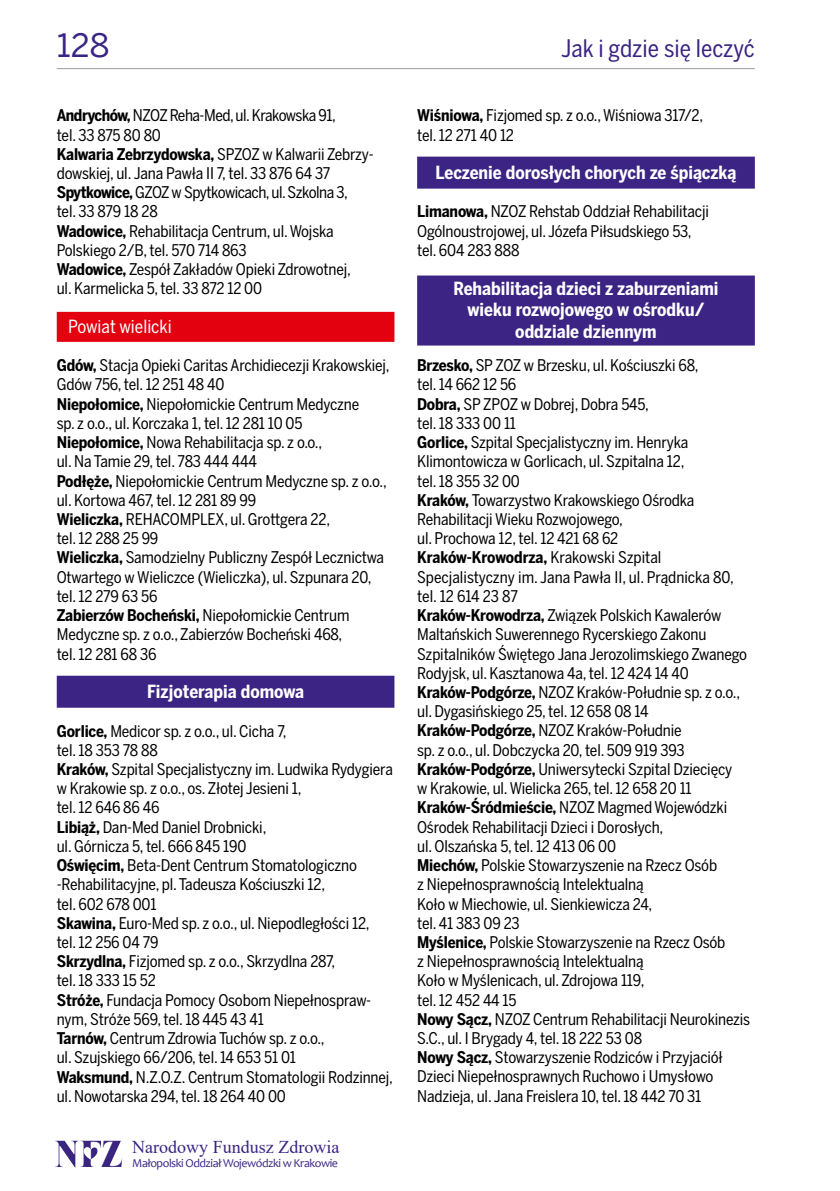
<style>
.page{position:relative;width:840px;height:1191px;background:#fff}
.page>*{position:absolute;margin:0;border:0;box-sizing:border-box;transform-origin:0 0}
.t1{font:32px "Benton Sans CE";color:#3b2483}
.t2{font:24px "Benton Sans Cond CE";color:#3b2483}
.t3{font:700 18px/21.6px "Benton Sans Cond CE";color:#fff;text-align:center}
.t4{font:18px "Times New Roman";color:#3b2483}
.t5{font:18px "Benton Sans Cond CE";color:#fff}
.t6{font:16px/19.2px "Benton Sans Cond CE";letter-spacing:-.01em;color:#000}
.t7{font:12px "Candara";letter-spacing:-.04em;color:#3b2483}
.s1{font-weight:700}
</style>
<div class="page">
<svg style="left:102px;top:1140px;width:10px;height:9px"></svg>
<hr style="left:57px;top:68px;width:697px;height:1px;background:#9c9d9d">
<div style="left:57px;top:312px;width:337px;height:30px;background:#e3000f"></div>
<div style="left:57px;top:675px;width:337px;height:32px;background:#3b2483"></div>
<div style="left:417px;top:157px;width:337px;height:32px;background:#3b2483"></div>
<div style="left:417px;top:275px;width:337px;height:70px;background:#3b2483"></div>
<p class="t1" style="left:57px;top:26px;width:54px">128</p>
<h2 class="t2" style="left:560px;top:34px;width:195px">Jak i gdzie się leczyć</h2>
<p class="t6" style="left:57px;top:106px;width:317px"><span class="s1">Andrychów,</span> NZOZ Reha-Med, ul.Krakowska 91,<br>tel. 33 875 80 80<br><span class="s1">Kalwaria Zebrzydowska,</span> SPZOZ w Kalwarii Zebrzy&shy;dowskiej, ul. Jana Pawła II 7, tel. 33 876 64 37<br><span class="s1">Spytkowice,</span> GZOZ w Spytkowicach, ul.Szkolna 3,<br>tel. 33 879 18 28<br><span class="s1">Wadowice,</span> Rehabilitacja Centrum, ul.Wojska Polskiego 2/B, tel. 570 714 863<br><span class="s1">Wadowice,</span> Zespół Zakładów Opieki Zdrowotnej,<br>ul. Karmelicka 5, tel. 33 872 12 00</p>
<p class="t5" style="left:68px;top:315px;width:105px">Powiat wielicki</p>
<p class="t6" style="left:57px;top:356px;width:334px"><span class="s1">Gdów,</span> Stacja Opieki Caritas Archidiecezji Krakowskiej, Gdów 756, tel. 12 251 48 40<br><span class="s1">Niepołomice,</span> Niepołomickie Centrum Medyczne<br>sp. z o.o., ul. Korczaka 1, tel. 12 281 10 05<br><span class="s1">Niepołomice,</span> Nowa Rehabilitacja sp. z o.o.,<br>ul. Na Tamie 29, tel. 783 444 444<br><span class="s1">Podłęże,</span> Niepołomickie Centrum Medyczne sp. z o.o., ul. Kortowa 467, tel. 12 281 89 99<br><span class="s1">Wieliczka,</span> REHACOMPLEX, ul. Grottgera 22,<br>tel. 12 288 25 99<br><span class="s1">Wieliczka,</span> Samodzielny Publiczny Zespół Lecznictwa Otwartego w Wieliczce (Wieliczka), ul. Szpunara 20, tel. 12 279 63 56<br><span class="s1">Zabierzów Bocheński,</span> Niepołomickie Centrum Medyczne sp. z o.o., Zabierzów Bocheński 468,<br>tel. 12 281 68 36</p>
<p class="t3" style="left:147px;top:681px;width:158px">Fizjoterapia domowa</p>
<p class="t6" style="left:57px;top:721px;width:337px"><span class="s1">Gorlice,</span> Medicor sp. z o.o., ul. Cicha 7,<br>tel. 18 353 78 88<br><span class="s1">Kraków,</span> Szpital Specjalistyczny im. Ludwika Rydygiera w Krakowie sp. z o.o., os. Złotej Jesieni 1,<br>tel. 12 646 86 46<br><span class="s1">Libiąż,</span> Dan-Med Daniel Drobnicki,<br>ul. Górnicza 5, tel. 666 845 190<br><span class="s1">Oświęcim,</span> Beta-Dent Centrum Stomatologiczno -Rehabilitacyjne, pl. Tadeusza Kościuszki 12,<br>tel. 602 678 001<br><span class="s1">Skawina,</span> Euro-Med sp. z o.o., ul. Niepodległości 12, tel. 12 256 04 79<br><span class="s1">Skrzydlna,</span> Fizjomed sp. z o.o., Skrzydlna 287,<br>tel. 18 333 15 52<br><span class="s1">Stróże,</span> Fundacja Pomocy Osobom Niepełnospraw&shy;nym, Stróże 569, tel. 18 445 43 41<br><span class="s1">Tarnów,</span> Centrum Zdrowia Tuchów sp. z o.o.,<br>ul. Szujskiego 66/206, tel. 14 653 51 01<br><span class="s1">Waksmund,</span> N.Z.O.Z. Centrum Stomatologii Rodzinnej, ul. Nowotarska 294, tel. 18 264 40 00</p>
<p class="t4" style="left:132px;top:1134px;width:208px">Narodowy Fundusz Zdrowia</p>
<p class="t7" style="left:132px;top:1155px;width:207px">Małopolski Oddział Wojewódzki w Krakowie</p>
<p class="t6" style="left:417px;top:106px;width:287px"><span class="s1">Wiśniowa,</span> Fizjomed sp. z o.o., Wiśniowa 317/2, tel. 12 271 40 12</p>
<p class="t3" style="left:435px;top:162px;width:302px">Leczenie dorosłych chorych ze śpiączką</p>
<p class="t6" style="left:417px;top:202px;width:293px"><span class="s1">Limanowa,</span> NZOZ Rehstab Oddział Rehabilitacji<br>Ogólnoustrojowej, ul. Józefa Piłsudskiego 53, tel. 604 283 888</p>
<p class="t3" style="left:453px;top:278px;width:266px">Rehabilitacja dzieci z zaburzeniami wieku rozwojowego w ośrodku/ oddziale dziennym</p>
<p class="t6" style="left:417px;top:356px;width:334px"><span class="s1">Brzesko,</span> SP ZOZ w Brzesku, ul. Kościuszki 68,<br>tel. 14 662 12 56<br><span class="s1">Dobra,</span> SP ZPOZ w Dobrej, Dobra 545,<br>tel. 18 333 00 11<br><span class="s1">Gorlice,</span> Szpital Specjalistyczny im. Henryka Klimontowicza w Gorlicach, ul. Szpitalna 12,<br>tel. 18 355 32 00<br><span class="s1">Kraków,</span> Towarzystwo Krakowskiego Ośrodka Rehabilitacji Wieku Rozwojowego,<br>ul. Prochowa 12, tel. 12 421 68 62<br><span class="s1">Kraków-Krowodrza,</span> Krakowski Szpital Specjalistyczny im. Jana Pawła II, ul. Prądnicka 80, tel. 12 614 23 87<br><span class="s1">Kraków-Krowodrza,</span> Związek Polskich Kawalerów Maltańskich Suwerennego Rycerskiego Zakonu Szpitalników Świętego Jana Jerozolimskiego Zwanego Rodyjsk, ul. Kasztanowa 4a, tel. 12 424 14 40<br><span class="s1">Kraków-Podgórze,</span> NZOZ Kraków-Południe sp. z o.o., ul. Dygasińskiego 25, tel. 12 658 08 14<br><span class="s1">Kraków-Podgórze,</span> NZOZ Kraków-Południe<br>sp. z o.o., ul. Dobczycka 20, tel. 509 919 393<br><span class="s1">Kraków-Podgórze,</span> Uniwersytecki Szpital Dziecięcy<br>w Krakowie, ul.Wielicka 265, tel. 12 658 20 11<br><span class="s1">Kraków-Śródmieście,</span> NZOZ Magmed Wojewódzki Ośrodek Rehabilitacji Dzieci i Dorosłych,<br>ul. Olszańska 5, tel. 12 413 06 00<br><span class="s1">Miechów,</span> Polskie Stowarzyszenie na Rzecz Osób<br>z Niepełnosprawnością Intelektualną<br>Koło w Miechowie, ul. Sienkiewicza 24,<br>tel. 41 383 09 23<br><span class="s1">Myślenice,</span> Polskie Stowarzyszenie na Rzecz Osób<br>z Niepełnosprawnością Intelektualną<br>Koło w Myślenicach, ul.Zdrojowa 119,<br>tel. 12 452 44 15<br><span class="s1">Nowy Sącz,</span> NZOZ Centrum Rehabilitacji Neurokinezis S.C., ul. I Brygady 4, tel. 18 222 53 08<br><span class="s1">Nowy Sącz,</span> Stowarzyszenie Rodziców i Przyjaciół Dzieci Niepełnosprawnych Ruchowo i Umysłowo Nadzieja, ul. Jana Freislera 10, tel. 18 442 70 31</p>
</div>
